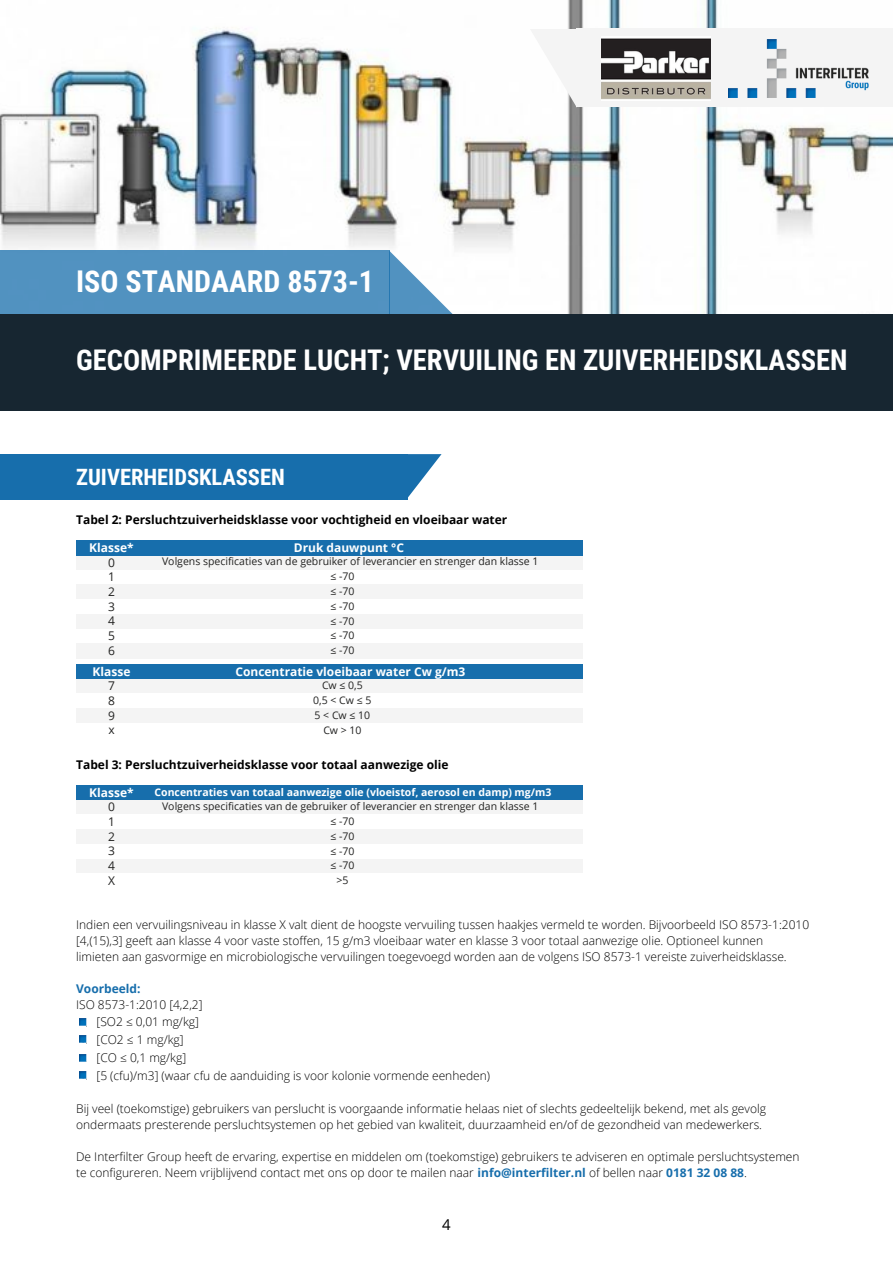
<style>
.page{position:relative;width:893px;height:1264px;background:#fff}
.page>*{position:absolute;margin:0;border:0;box-sizing:border-box;transform-origin:0 0}
.t1{font:700 30px "Roboto Condensed";color:#fff}
.t2{font:700 28.5px "Roboto Condensed";color:#fff}
.t3{font:700 22.5px "Roboto Condensed";color:#fff}
.t4{font:15px "Open Sans";color:#000}
.t5{font:300 12px/16px "Open Sans";color:#000}
.t6{font:700 12px "Open Sans";color:#000}
.t7{font:700 12px "Open Sans";color:#fff}
.t8{font:12px/14.7px "Open Sans";color:#222221;text-align:justify}
.t9{font:700 12px "Open Sans";color:#176eac}
.t10{font:10.5px/14.9px "Open Sans";color:#222221}
.t11{font:700 10.5px "Open Sans";color:#fff}
.s1{font-weight:700;color:#176eac}
</style>
<div class="page">
<img style="left:0;top:0;width:892px;height:314px">
<div style="left:576px;top:29px;width:316px;height:78px;background:#f4f4f4"></div>
<div style="left:0;top:314px;width:892px;height:97px;background:#172631"></div>
<svg style="left:530px;top:29px;width:47px;height:79px"></svg>
<div style="left:0;top:454px;width:407px;height:45px;background:#176eac"></div>
<svg style="left:407px;top:454px;width:34px;height:45px"></svg>
<div style="left:0;top:250px;width:389px;height:64px;background:#5192c0"></div>
<svg style="left:389px;top:250px;width:63px;height:64px"></svg>
<img style="left:728px;top:39px;width:140px;height:59px">
<img style="left:601px;top:38px;width:109px;height:61px">
<svg style="left:79px;top:1018px;width:7px;height:8px"></svg>
<svg style="left:79px;top:1035px;width:7px;height:8px"></svg>
<svg style="left:79px;top:1054px;width:7px;height:7px"></svg>
<svg style="left:79px;top:1071px;width:7px;height:8px"></svg>
<div style="left:76px;top:555px;width:506px;height:15px;background:#f4f4f4"></div>
<div style="left:76px;top:584px;width:506px;height:15px;background:#f4f4f4"></div>
<div style="left:76px;top:614px;width:506px;height:14px;background:#f4f4f4"></div>
<div style="left:76px;top:643px;width:506px;height:15px;background:#f4f4f4"></div>
<div style="left:76px;top:540px;width:506px;height:15px;background:#176eac"></div>
<div style="left:76px;top:679px;width:506px;height:14px;background:#f4f4f4"></div>
<div style="left:76px;top:708px;width:506px;height:15px;background:#f4f4f4"></div>
<div style="left:76px;top:664px;width:506px;height:15px;background:#176eac"></div>
<div style="left:76px;top:799px;width:506px;height:15px;background:#f4f4f4"></div>
<div style="left:76px;top:829px;width:506px;height:15px;background:#f4f4f4"></div>
<div style="left:76px;top:858px;width:506px;height:15px;background:#f4f4f4"></div>
<div style="left:76px;top:785px;width:506px;height:14px;background:#176eac"></div>
<h1 class="t1" style="left:76px;top:264px;width:299px">ISO STANDAARD 8573-1</h1>
<h2 class="t2" style="left:76px;top:343px;width:773px">GECOMPRIMEERDE LUCHT; VERVUILING EN ZUIVERHEIDSKLASSEN</h2>
<h3 class="t3" style="left:76px;top:463px;width:210px">ZUIVERHEIDSKLASSEN</h3>
<p class="t6" style="left:76px;top:511px;width:432px">Tabel 2: Persluchtzuiverheidsklasse voor vochtigheid en vloeibaar water</p>
<p class="t7" style="left:89px;top:539px;width:46px">Klasse*</p>
<p class="t7" style="left:294px;top:539px;width:112px">Druk dauwpunt °C</p>
<p class="t8" style="left:108px;top:554px;width:8px">0<br>1<br>2<br>3<br>4<br>5<br>6</p>
<p class="t10" style="left:330px;top:553px;width:210px;text-indent:-168px">Volgens specificaties van de gebruiker of leverancier en strenger dan klasse 1 ≤ -70<br>≤ -70<br>≤ -70<br>≤ -70<br>≤ -70<br>≤ -70</p>
<p class="t7" style="left:92px;top:662px;width:39px">Klasse</p>
<p class="t7" style="left:235px;top:662px;width:231px">Concentratie vloeibaar water Cw g/m3</p>
<p class="t8" style="left:108px;top:678px;width:8px">7<br>8<br>9 x</p>
<p class="t10" style="left:313px;top:677px;width:60px;text-align:center">Cw ≤ 0,5<br>0,5 &lt; Cw ≤ 5<br>5 &lt; Cw ≤ 10<br>Cw &gt; 10</p>
<p class="t6" style="left:76px;top:756px;width:374px">Tabel 3: Persluchtzuiverheidsklasse voor totaal aanwezige olie</p>
<p class="t7" style="left:89px;top:783px;width:46px">Klasse*</p>
<p class="t11" style="left:154px;top:784px;width:398px">Concentraties van totaal aanwezige olie (vloeistof, aerosol en damp) mg/m3</p>
<p class="t8" style="left:108px;top:799px;width:8px">0<br>1<br>2<br>3<br>4<br>X</p>
<p class="t10" style="left:162px;top:798px;width:378px">Volgens specificaties van de gebruiker of leverancier en strenger dan klasse 1</p>
<p class="t10" style="left:330px;top:813px;width:26px">≤ -70</p>
<p class="t10" style="left:330px;top:828px;width:26px">≤ -70</p>
<p class="t10" style="left:330px;top:843px;width:26px">≤ -70</p>
<p class="t10" style="left:330px;top:857px;width:26px">≤ -70</p>
<p class="t10" style="left:336px;top:872px;width:13px">&gt;5</p>
<p class="t5" style="left:76px;top:916px;width:734px">Indien een vervuilingsniveau in klasse X valt dient de hoogste vervuiling tussen haakjes vermeld te worden. Bijvoorbeeld ISO 8573-1:2010 [4,(15),3] geeft aan klasse 4 voor vaste stoffen, 15 g/m3 vloeibaar water en klasse 3 voor totaal aanwezige olie. Optioneel kunnen limieten aan gasvormige en microbiologische vervuilingen toegevoegd worden aan de volgens ISO 8573-1 vereiste zuiverheidsklasse.</p>
<p class="t9" style="left:76px;top:980px;width:66px">Voorbeeld:</p>
<p class="t5" style="left:76px;top:996px;width:128px">ISO 8573-1:2010 [4,2,2]</p>
<p class="t5" style="left:96px;top:1012px;width:395px;line-height:18px">[SO2 ≤ 0,01 mg/kg]<br>[CO2 ≤ 1 mg/kg]<br>[CO ≤ 0,1 mg/kg]<br>[5 (cfu)/m3] (waar cfu de aanduiding is voor kolonie vormende eenheden)</p>
<p class="t5" style="left:76px;top:1100px;width:691px">Bij veel (toekomstige) gebruikers van perslucht is voorgaande informatie helaas niet of slechts gedeeltelijk bekend, met als gevolg ondermaats presterende persluchtsystemen op het gebied van kwaliteit, duurzaamheid en/of de gezondheid van medewerkers.</p>
<p class="t5" style="left:76px;top:1148px;width:725px">De Interfilter Group heeft de ervaring, expertise en middelen om (toekomstige) gebruikers te adviseren en optimale persluchtsystemen te configureren. Neem vrijblijvend contact met ons op door te mailen naar <span class="s1">info@interfilter.nl</span> of bellen naar <span class="s1">0181 32 08 88</span>.</p>
<p class="t4" style="left:442px;top:1213px;width:10px">4</p>
</div>
